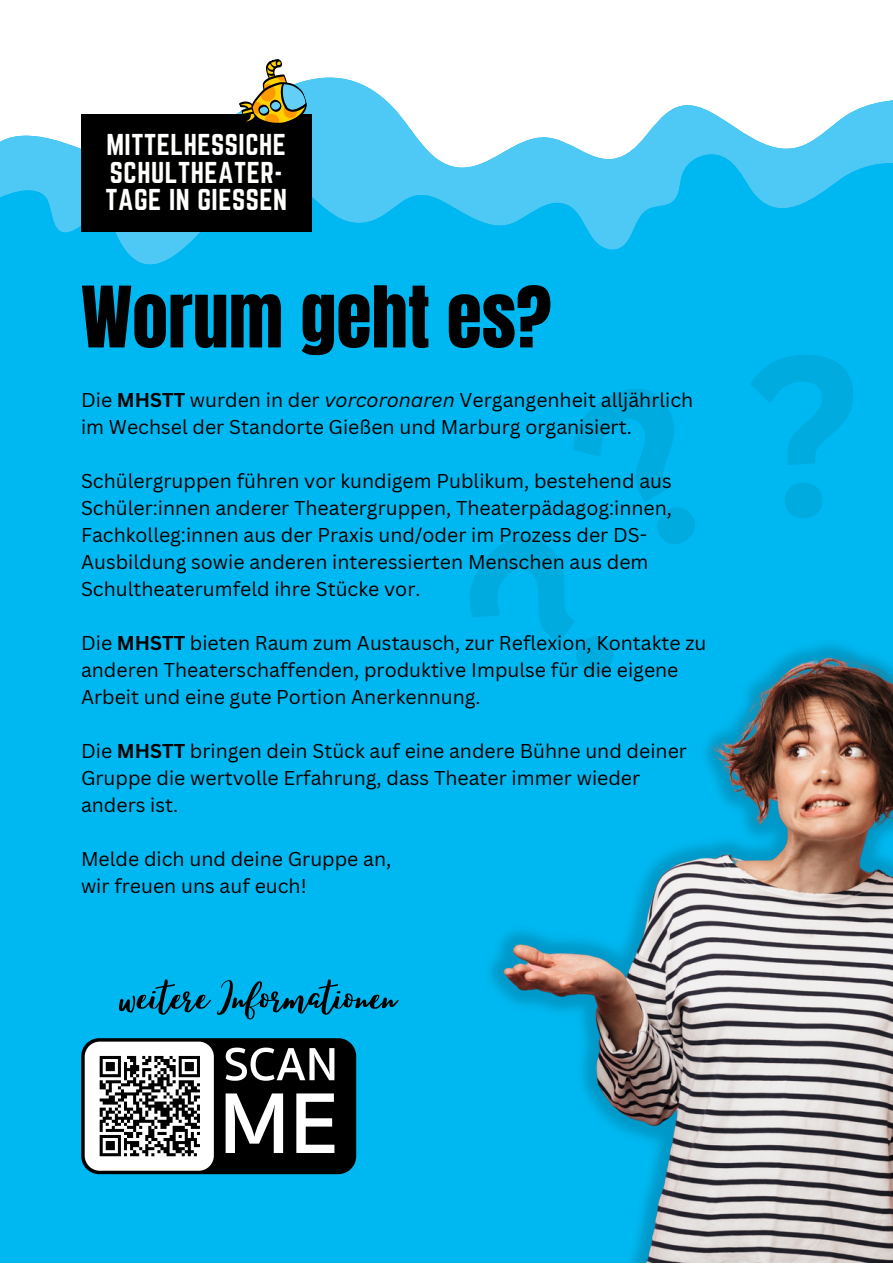
<style>
.page{position:relative;width:893px;height:1264px;background:#fff}
.page>*{position:absolute;margin:0;border:0;box-sizing:border-box;transform-origin:0 0}
.t1{font:72px "Anton";color:#000}
.t2{font:51.6px "Lucky Dip Caitlin";color:#000}
.t3{font:26.4px/27.5px "Norwester";letter-spacing:.02em;color:#fffffd}
.t4{font:19.5px/27px "Canva Sans";color:#000}
.s1{font-weight:700}
.s2{font-style:italic}
</style>
<div class="page">
<svg style="left:0;top:77px;width:892px;height:68px"></svg>
<div style="left:0;top:368px;width:892px;height:118px;background:#00b8f1"></div>
<svg style="left:0;top:145px;width:892px;height:223px;background:#13bcf1"></svg>
<div style="left:81px;top:114px;width:230px;height:117px;background:#000"></div>
<svg style="left:239px;top:59px;width:67px;height:66px"></svg>
<div style="left:0;top:486px;width:892px;height:776px;background:#00b8f1"></div>
<img style="left:490px;top:644px;width:402px;height:618px">
<svg style="left:81px;top:1038px;width:275px;height:136px;background:#6a6b6c"></svg>
<svg style="left:450px;top:371px;width:282px;height:331px"></svg>
<h3 class="t3" style="left:105px;top:131px;width:183px">MITTELHESSICHE<br>SCHULTHEATER-<br>TAGE IN GIESSEN</h3>
<h1 class="t1" style="left:81px;top:265px;width:472px">Worum geht es?</h1>
<p class="t4" style="left:81px;top:386px;width:613px">Die <span class="s1">MHSTT</span> wurden in der <span class="s2">vorcoronaren</span> Vergangenheit alljährlich im Wechsel der Standorte Gießen und Marburg organisiert.</p>
<p class="t4" style="left:81px;top:467px;width:592px">Schülergruppen führen vor kundigem Publikum, bestehend aus Schüler:innen anderer Theatergruppen, Theaterpädagog:innen, Fachkolleg:innen aus der Praxis und/oder im Prozess der DS-Ausbildung sowie anderen interessierten Menschen aus dem Schultheaterumfeld ihre Stücke vor.</p>
<p class="t4" style="left:81px;top:628px;width:627px">Die <span class="s1">MHSTT</span> bieten Raum zum Austausch, zur Reflexion, Kontakte zu anderen Theaterschaffenden, produktive Impulse für die eigene<br>Arbeit und eine gute Portion Anerkennung.</p>
<p class="t4" style="left:81px;top:736px;width:607px">Die <span class="s1">MHSTT</span> bringen dein Stück auf eine andere Bühne und deiner<br>Gruppe die wertvolle Erfahrung, dass Theater immer wieder anders ist.</p>
<p class="t4" style="left:81px;top:844px;width:312px">Melde dich und deine Gruppe an, wir freuen uns auf euch!</p>
<h2 class="t2" style="left:120px;top:969px;width:278px">weitereInformationen</h2>
</div>
